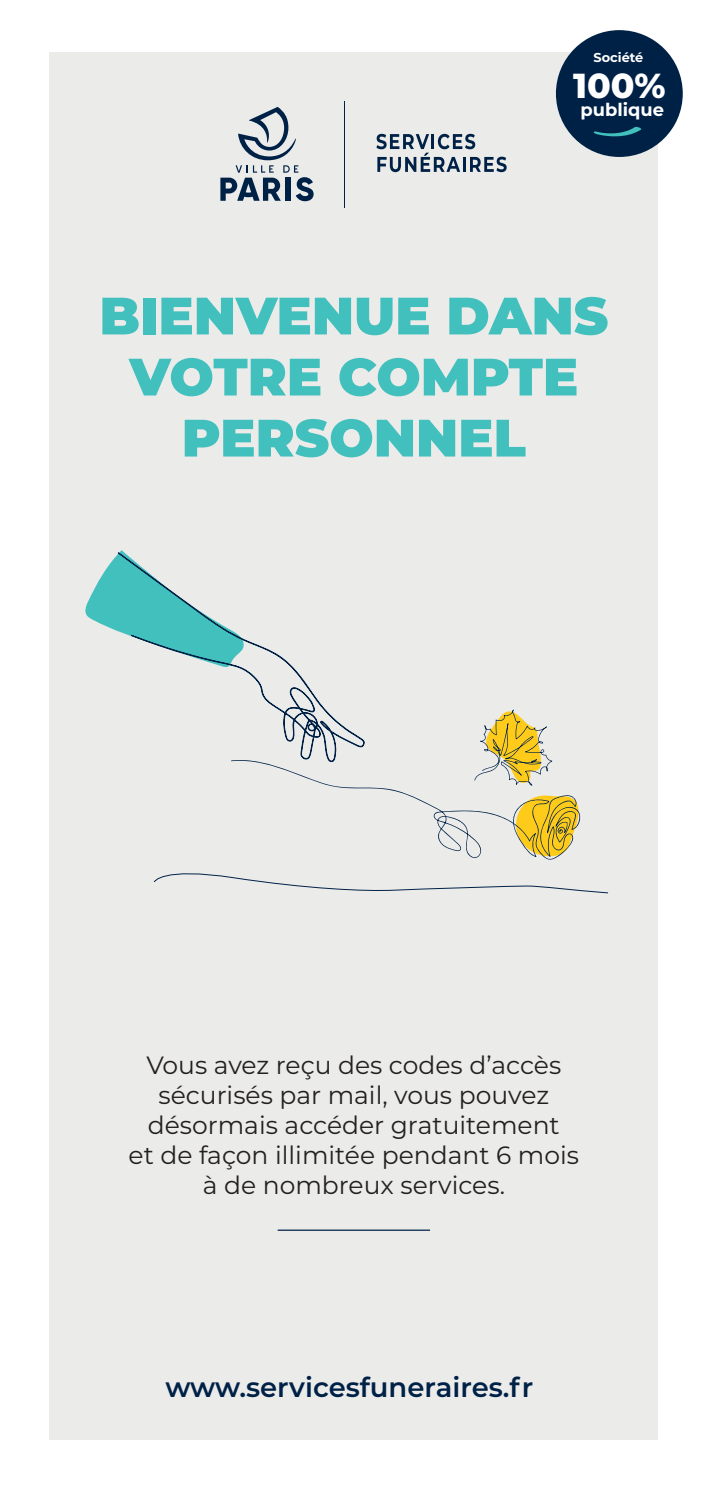
<style>
.page{position:relative;width:709px;height:1489px;background:#fff}
.page>*{position:absolute;margin:0;border:0;box-sizing:border-box;transform-origin:0 0}
.t1{font:900 52.5px/61px "Montserrat";color:#42c0bd;text-align:center}
.t2{font:800 34.75px "Montserrat";color:#fff}
.t3{font:600 27.5px "Montserrat";color:#002146}
.t4{font:25px/30px "Montserrat";color:#231f20;text-align:center}
.t5{font:700 17.75px "Montserrat";color:#fff}
.t6{font:700 13px "Montserrat";color:#fff}
</style>
<div class="page">
<div style="left:50px;top:52px;width:608px;height:1387px;background:#ebebea"></div>
<svg style="left:220px;top:107px;width:93px;height:94px"></svg>
<hr style="left:344px;top:101px;width:1px;height:106px;background:#002146">
<svg style="left:376px;top:134px;width:130px;height:38px"></svg>
<svg style="left:85px;top:550px;width:39px;height:81px"></svg>
<svg style="left:118px;top:552px;width:204px;height:153px"></svg>
<svg style="left:153px;top:705px;width:456px;height:188px"></svg>
<div style="left:556px;top:30px;width:126px;height:127px;background:#002146;border-radius:50%"></div>
<svg style="left:593px;top:127px;width:48px;height:9px"></svg>
<hr style="left:278px;top:1229px;width:152px;height:1px;background:#002146">
<p class="t6" style="left:593px;top:48px;width:51px">Société</p>
<h2 class="t2" style="left:573px;top:60px;width:94px">100%</h2>
<p class="t5" style="left:580px;top:97px;width:85px">publique</p>
<h1 class="t1" style="left:99px;top:282px;width:510px">BIENVENUE DANS<br>VOTRE COMPTE<br>PERSONNEL</h1>
<p class="t4" style="left:129px;top:1048px;width:452px">Vous avez reçu des codes d’accès sécurisés par mail, vous pouvez désormais accéder gratuitement<br>et de façon illimitée pendant 6 mois à de nombreux services.</p>
<p class="t3" style="left:165px;top:1367px;width:369px">www.servicesfuneraires.fr</p>
</div>
